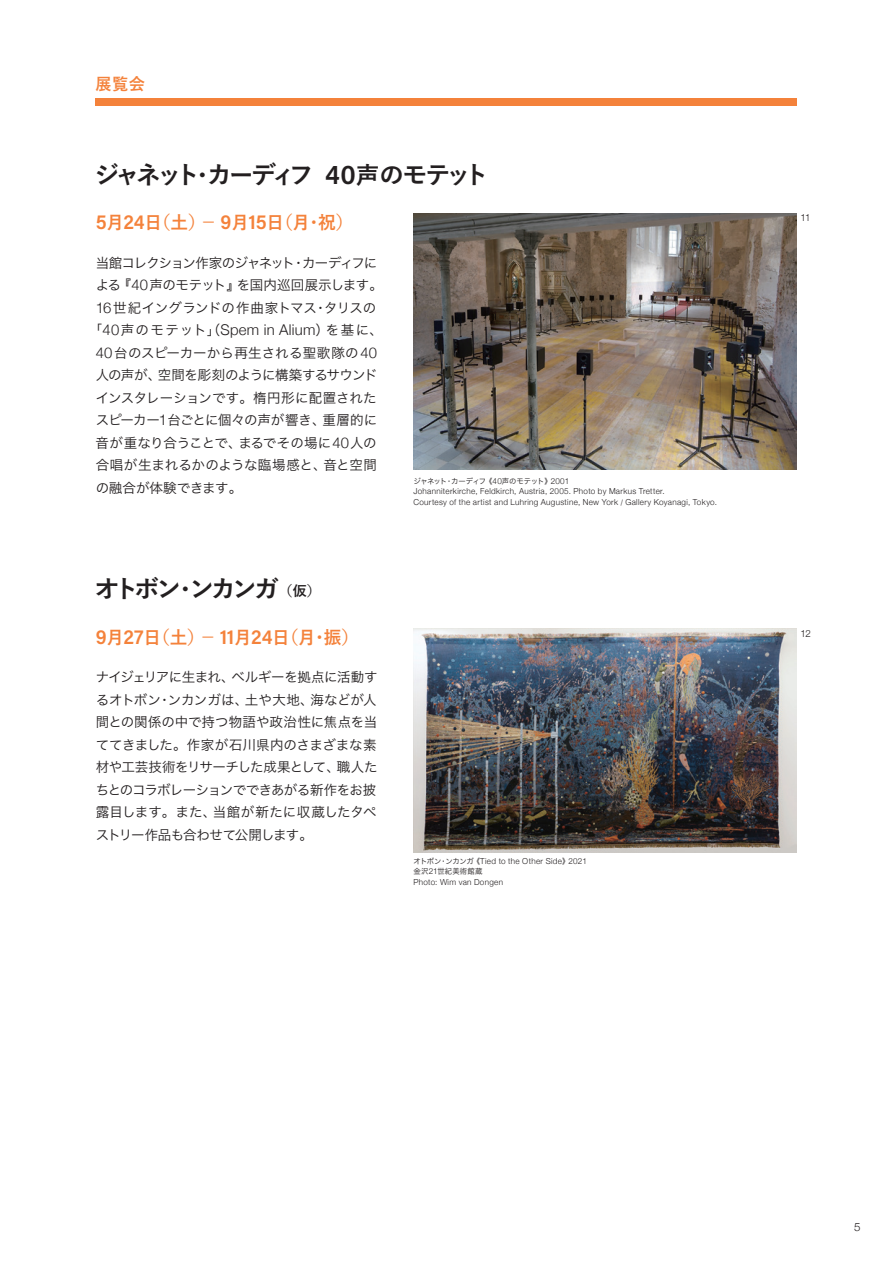
<style>
.page{position:relative;width:893px;height:1263px;background:#fff}
.page>*{position:absolute;margin:0;border:0;box-sizing:border-box;transform-origin:0 0}
.t1{font:700 24.9px "Yu Go";letter-spacing:-.16em;color:#231f20}
.t2{font:700 24.9px "Yu Go";letter-spacing:-.14em;color:#231f20}
.t3{font:700 18px "Yu Go";color:#f4823b}
.t4{font:700 16.5px "Yu Go";color:#f4823b}
.t5{font:13.5px/22.5px "Hira Kaku Pro W3";letter-spacing:-.02em;color:#231f20;text-align:justify}
.t6{font:13.5px "Hira Kaku Pro W3";color:#231f20}
.t7{font:13.5px "Hira Kaku Pro W3";letter-spacing:.005em;color:#231f20}
.t8{font:13.5px "Hira Kaku Pro W3";letter-spacing:.105em;color:#231f20}
.t9{font:13.5px "Hira Kaku Pro W3";letter-spacing:-.08em;color:#231f20}
.t10{font:13.5px "Hira Kaku Pro W3";letter-spacing:.01em;color:#231f20}
.t11{font:13.5px "Hira Kaku Pro W3";letter-spacing:-.04em;color:#231f20}
.t12{font:300 11.55px "Helvetica Neue";color:#231f20}
.t13{font:300 9.9px "Helvetica Neue";color:#231f20}
.t14{font:300 8.25px/10.5px "Helvetica Neue";letter-spacing:.04em;color:#231f20}
.t15{font:7.5px "Hira Kaku Pro W3";letter-spacing:-.045em;color:#231f20}
.t16{font:7.5px "Hira Kaku Pro W3";letter-spacing:.03em;color:#231f20}
.s1{font-size:24px}
.s2{font-family:"Acumin Pro";font-weight:600;font-size:27.3px}
.s3{font-family:"Acumin Pro";font-weight:600;font-size:20.55px}
.s4{font-family:"Helvetica Neue";font-weight:300;font-size:14.85px}
.s5{font-family:"Helvetica Neue";font-weight:300;font-size:8.25px}
.s6{font-family:"Helvetica";font-size:7.5px}
.s7{font-size:13.95px}
.s8{font-family:"Hira Kaku Pro W3";font-weight:400;font-size:7.5px}
</style>
<div class="page">
<div style="left:95px;top:98px;width:702px;height:7px;background:#f4823b"></div>
<img style="left:413px;top:213px;width:383px;height:257px">
<img style="left:413px;top:629px;width:383px;height:223px">
<p class="t4" style="left:95px;top:75px;width:51px">展覧会</p>
<h1 class="t1" style="left:94px;top:161px;width:396px">ジャネット<span class="s1">・</span>カーディフ <span class="s2">40</span><span class="s1">声</span>のモテット</h1>
<h2 class="t3" style="left:96px;top:213px;width:259px"><span class="s3">5</span>月<span class="s3">24</span>日（土）－ <span class="s3">9</span>月<span class="s3">15</span>日（月・祝）</h2>
<p class="t9" style="left:96px;top:250px;width:283px">当館コレクション作家のジャネット・カーディフに</p>
<p class="t5" style="left:96px;top:273px;width:289px">よる『<span class="s4">40</span>声のモテット』を国内巡回展示します。</p>
<p class="t6" style="left:96px;top:295px;width:282px"><span class="s4">16</span>世紀イングランドの作曲家トマス・タリスの</p>
<p class="t8" style="left:89px;top:318px;width:296px">「<span class="s4">40</span>声のモテット」（<span class="s4">Spem in Alium</span>）を基に、</p>
<p class="t10" style="left:96px;top:340px;width:283px"><span class="s4">40</span>台のスピーカーから再生される聖歌隊の<span class="s4">40</span></p>
<p class="t11" style="left:96px;top:363px;width:283px">人の声が、空間を彫刻のように構築するサウンド</p>
<p class="t7" style="left:96px;top:385px;width:283px">インスタレーションです。楕円形に配置された</p>
<p class="t5" style="left:96px;top:408px;width:283px">スピーカー<span class="s4">1</span>台ごとに個々の声が響き、重層的に</p>
<p class="t5" style="left:96px;top:430px;width:282px">音が重なり合うことで、まるでその場に<span class="s4">40</span>人の</p>
<p class="t6" style="left:96px;top:453px;width:283px">合唱が生まれるかのような臨場感と、音と空間</p>
<p class="t7" style="left:96px;top:475px;width:148px">の融合が体験できます。</p>
<p class="t15" style="left:413px;top:474px;width:157px">ジャネット・カーディフ《<span class="s5">40</span>声のモテット》<span class="s5">2001</span></p>
<p class="t14" style="left:413px;top:485px;width:305px">Johanniterkirche, Feldkirch, Austria, 2005. Photo by Markus Tretter.<br>Courtesy of the artist and Luhring Augustine, New York <span class="s6">/</span> Gallery Koyanagi, Tokyo.</p>
<h1 class="t2" style="left:94px;top:575px;width:228px">オトボン<span class="s1">・</span>ンカンガ<span class="s7">（仮）</span></h1>
<h2 class="t3" style="left:96px;top:627px;width:265px"><span class="s3">9</span>月<span class="s3">27</span>日（土）－ <span class="s3">11</span>月<span class="s3">24</span>日（月・振）</h2>
<p class="t5" style="left:96px;top:665px;width:284px">ナイジェリアに生まれ、ベルギーを拠点に活動するオトボン・ンカンガは、土や大地、海などが人間との関係の中で持つ物語や政治性に焦点を当ててきました。作家が石川県内のさまざまな素材や工芸技術をリサーチした成果として、職人たちとのコラボレーションでできあがる新作をお披露目します。また、当館が新たに収蔵したタペストリー作品も合わせて公開します。</p>
<p class="t14" style="left:413px;top:855px;width:175px"><span class="s8">オトボン・ンカンガ《</span>Tied to the Other Side<span class="s8">》</span>2021</p>
<p class="t16" style="left:413px;top:865px;width:71px">金沢<span class="s5">21</span>世紀美術館蔵</p>
<p class="t14" style="left:413px;top:876px;width:91px">Photo: Wim van Dongen</p>
<p class="t13" style="left:801px;top:210px;width:11px">11</p>
<p class="t13" style="left:801px;top:625px;width:12px">12</p>
<p class="t12" style="left:854px;top:1217px;width:8px">5</p>
</div>
